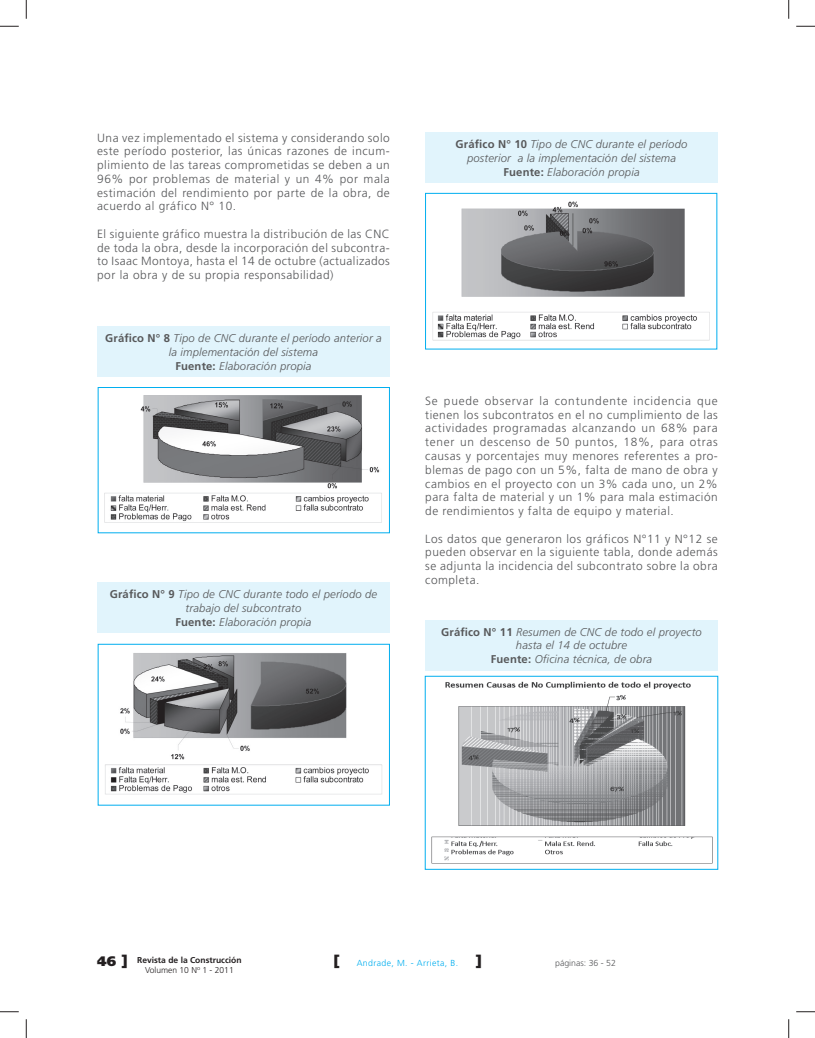
<style>
.page{position:relative;width:815px;height:1038px;background:#fff}
.page>*{position:absolute;margin:0;border:0;box-sizing:border-box;transform-origin:0 0}
.t1{font:300 11.88px/13.8px "Frutiger";letter-spacing:.045em;color:#57585a;text-align:justify}
.t2{font:italic 300 11.25px/13.8px "Frutiger";letter-spacing:.015em;color:#57585a;text-align:center}
.t3{font:300 8.75px "Frutiger";letter-spacing:.045em;color:#00aeef}
.t4{font:300 8.75px "Frutiger";color:#57585a}
.t5{font:700 8.5px "Frutiger";color:#231f20}
.t6{font:300 8.5px "Frutiger";color:#231f20}
.s1{font-weight:700;font-style:normal}
.s2{font-weight:900;font-size:13.75px}
.s3{font-weight:900;font-size:15px}
</style>
<div class="page">
<div style="left:425px;top:133px;width:292px;height:50px;background:#e1f4fc"></div>
<div style="left:97px;top:327px;width:292px;height:50px;background:#e1f4fc"></div>
<div style="left:425px;top:620px;width:292px;height:50px;background:#e1f4fc"></div>
<div style="left:97px;top:582px;width:292px;height:51px;background:#e1f4fc"></div>
<img style="left:431px;top:682px;width:281px;height:181px">
<div style="left:425px;top:676px;width:293px;height:193px;border:1px solid #00aeef"></div>
<img style="left:104px;top:395px;width:278px;height:127px">
<img style="left:105px;top:653px;width:277px;height:141px">
<img style="left:432px;top:201px;width:278px;height:140px">
<div style="left:98px;top:387px;width:291px;height:146px;border:1px solid #00aeef"></div>
<div style="left:425px;top:193px;width:292px;height:156px;border:1px solid #00aeef"></div>
<div style="left:98px;top:644px;width:291px;height:161px;border:1px solid #00aeef"></div>
<svg style="left:0;top:25px;width:19px;height:2px"></svg>
<svg style="left:796px;top:25px;width:18px;height:2px"></svg>
<svg style="left:0;top:1011px;width:19px;height:1px"></svg>
<svg style="left:796px;top:1011px;width:18px;height:1px"></svg>
<svg style="left:25px;top:0;width:2px;height:19px"></svg>
<svg style="left:25px;top:1019px;width:2px;height:19px"></svg>
<svg style="left:788px;top:0;width:1px;height:19px"></svg>
<svg style="left:788px;top:1019px;width:1px;height:19px"></svg>
<p class="t1" style="left:97px;top:131px;width:294px">Una vez implementado el sistema y considerando solo este período posterior, las únicas razones de incum&shy;plimiento de las tareas comprometidas se deben a un 96% por problemas de material y un 4% por mala estimación del rendimiento por parte de la obra, de acuerdo al gráfico N° 10.</p>
<p class="t1" style="left:97px;top:228px;width:294px">El siguiente gráfico muestra la distribución de las CNC de toda la obra, desde la incorporación del subcontra&shy;to Isaac Montoya, hasta el 14 de octubre (actualizados por la obra y de su propia responsabilidad)</p>
<p class="t2" style="left:105px;top:332px;width:278px"><span class="s1">Gráfico N° 8</span> Tipo de CNC durante el período anterior a la implementación del sistema<br><span class="s1">Fuente:</span> Elaboración propia</p>
<p class="t2" style="left:110px;top:588px;width:269px"><span class="s1">Gráfico N° 9</span> Tipo de CNC durante todo el período de trabajo del subcontrato<br><span class="s1">Fuente:</span> Elaboración propia</p>
<p class="t2" style="left:455px;top:138px;width:233px"><span class="s1">Gráfico N° 10</span> Tipo de CNC durante el período posterior a la implementación del sistema<br><span class="s1">Fuente:</span> Elaboración propia</p>
<p class="t1" style="left:425px;top:395px;width:294px">Se puede observar la contundente incidencia que tienen los subcontratos en el no cumplimiento de las actividades programadas alcanzando un 68% para tener un descenso de 50 puntos, 18%, para otras causas y porcentajes muy menores referentes a pro&shy;blemas de pago con un 5%, falta de mano de obra y cambios en el proyecto con un 3% cada uno, un 2% para falta de material y un 1% para mala estimación de rendimientos y falta de equipo y material.</p>
<p class="t1" style="left:425px;top:532px;width:294px">Los datos que generaron los gráficos N°11 y N°12 se pueden observar en la siguiente tabla, donde además se adjunta la incidencia del subcontrato sobre la obra completa.</p>
<p class="t2" style="left:441px;top:625px;width:262px"><span class="s1">Gráfico N° 11</span> Resumen de CNC de todo el proyecto hasta el 14 de octubre<br><span class="s1">Fuente:</span> Oficina técnica, de obra</p>
<p class="t5" style="left:97px;top:956px;width:146px"><span class="s2">46</span> <span class="s3">]</span> Revista de la Construcción</p>
<p class="t6" style="left:145px;top:966px;width:90px">Volumen 10 N<sup>o</sup> 1 - 2011</p>
<p class="t3" style="left:356px;top:959px;width:103px">Andrade, M. - Arrieta, B.</p>
<p class="t4" style="left:555px;top:959px;width:62px">páginas: 36 - 52</p>
</div>
